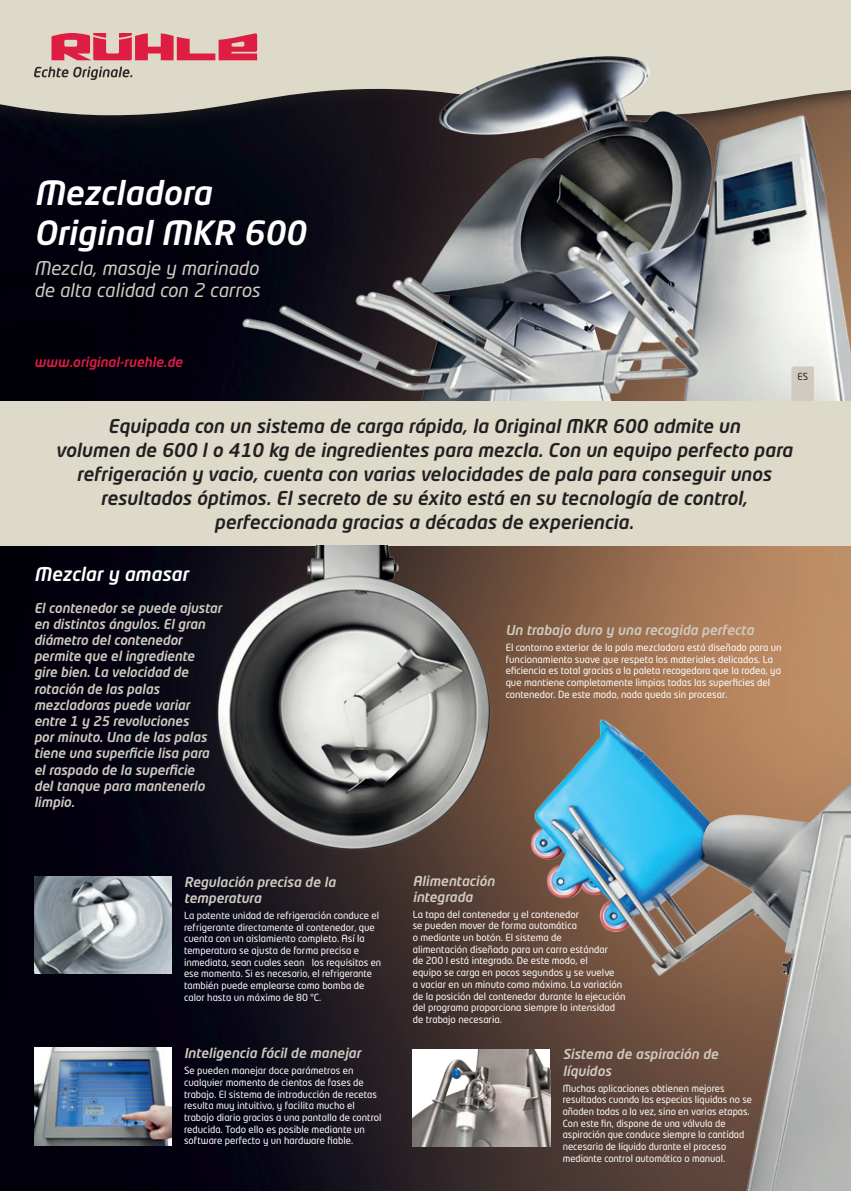
<style>
.page{position:relative;width:851px;height:1191px;background:#fff}
.page>*{position:absolute;margin:0;border:0;box-sizing:border-box;transform-origin:0 0}
.t1{font:italic 500 33px/39.6px "Neo Tech Std";color:#fff}
.t2{font:italic 500 18.75px/24px "Neo Tech Std";color:#231f20;text-align:center}
.t3{font:italic 18.75px/22.5px "Neo Tech Std";color:#d0cac0}
.t4{font:italic 500 18.75px "Neo Tech Std";color:#fff}
.Feature_-_Head{font:italic 500 13.5px/16.2px "Neo Tech Std";letter-spacing:-.005em;color:#d0cac0}
.t5{font:italic 500 13.5px "Neo Tech Std";color:#de1d42}
.Feature_-_Beschreibu{font:9.75px/11.7px "Neo Tech Std";color:#fff}
.t6{font:9.6px "Neo Tech Std";color:#231f20}
</style>
<div class="page">
<img style="left:0;top:133px;width:850px;height:1058px">
<div style="left:0;top:0;width:850px;height:133px;background:#060913"></div>
<div style="left:0;top:0;width:850px;height:115px;background:#dedaca"></div>
<svg style="left:51px;top:33px;width:206px;height:27px;background:#de6273"></svg>
<svg style="left:34px;top:67px;width:98px;height:13px"></svg>
<img style="left:232px;top:56px;width:618px;height:345px">
<div style="left:0;top:401px;width:850px;height:144px;background:#dedaca"></div>
<img style="left:211px;top:545px;width:287px;height:306px">
<img style="left:34px;top:1048px;width:137px;height:97px">
<img style="left:530px;top:562px;width:320px;height:629px">
<img style="left:412px;top:1049px;width:138px;height:97px">
<img style="left:34px;top:876px;width:137px;height:98px">
<svg style="left:791px;top:366px;width:22px;height:35px"></svg>
<p class="t1" style="left:34px;top:172px;width:273px">Mezcladora<br>Original MKR 600</p>
<p class="t3" style="left:34px;top:256px;width:227px">Mezcla, masaje y marinado de alta calidad con 2 carros</p>
<p class="t5" style="left:34px;top:353px;width:150px">www.original-ruehle.de</p>
<p class="t6" style="left:797px;top:370px;width:12px">ES</p>
<p class="t2" style="left:55px;top:413px;width:738px">Equipada con un sistema de carga rápida, la Original MKR 600 admite un<br>volumen de 600 l o 410 kg de ingredientes para mezcla. Con un equipo perfecto para refrigeración y vacio, cuenta con varias velocidades de pala para conseguir unos resultados óptimos. El secreto de su éxito está en su tecnología de control, perfeccionada gracias a décadas de experiencia.</p>
<p class="t4" style="left:34px;top:562px;width:156px">Mezclar y amasar</p>
<p class="Feature_-_Head" style="left:34px;top:599px;width:189px">El contenedor se puede ajustar en distintos ángulos. El gran diámetro del contenedor permite que el ingrediente<br>gire bien. La velocidad de rotación de las palas mezcladoras puede variar entre 1 y 25 revoluciones<br>por minuto. Una de las palas tiene una superficie lisa para el raspado de la superficie<br>del tanque para mantenerlo limpio.</p>
<p class="Feature_-_Head" style="left:505px;top:621px;width:250px">Un trabajo duro y una recogida perfecta</p>
<p class="Feature_-_Beschreibu" style="left:505px;top:641px;width:277px">El contorno exterior de la pala mezcladora está diseñado para un funcionamiento suave que respeta los materiales delicados. La eficiencia es total gracias a la paleta recogedora que la rodea, ya que mantiene completamente limpias todas las superficies del contenedor. De este modo, nada queda sin procesar.</p>
<p class="Feature_-_Head" style="left:184px;top:873px;width:153px">Regulación precisa de la temperatura</p>
<p class="Feature_-_Beschreibu" style="left:184px;top:909px;width:199px">La potente unidad de refrigeración conduce el refrigerante directamente al contenedor, que cuenta con un aislamiento completo. Así la temperatura se ajusta de forma precisa e inmediata, sean cuales sean ̈los requisitos en ese momento. Si es necesario, el refrigerante también puede emplearse como bomba de calor hasta un máximo de 80 °C.</p>
<p class="Feature_-_Head" style="left:184px;top:1044px;width:178px">Inteligencia fácil de manejar</p>
<p class="Feature_-_Beschreibu" style="left:184px;top:1064px;width:199px">Se pueden manejar doce parámetros en cualquier momento de cientos de fases de trabajo. El sistema de introducción de recetas resulta muy intuitivo, y facilita mucho el trabajo diario gracias a una pantalla de control reducida. Todo ello es posible mediante un software perfecto y un hardware fiable.</p>
<p class="Feature_-_Head" style="left:412px;top:872px;width:83px">Alimentación integrada</p>
<p class="Feature_-_Beschreibu" style="left:412px;top:908px;width:214px">La tapa del contenedor y el contenedor<br>se pueden mover de forma automática<br>o mediante un botón. El sistema de<br>alimentación diseñado para un carro estándar<br>de 200 l está integrado. De este modo, el<br>equipo se carga en pocos segundos y se vuelve<br>a vaciar en un minuto como máximo. La variación de la posición del contenedor durante la ejecución del programa proporciona siempre la intensidad de trabajo necesaria.</p>
<p class="Feature_-_Head" style="left:562px;top:1046px;width:157px">Sistema de aspiración de líquidos</p>
<p class="Feature_-_Beschreibu" style="left:562px;top:1082px;width:191px">Muchas aplicaciones obtienen mejores resultados cuando las especias líquidas no se añaden todas a la vez, sino en varias etapas.<br>Con este fin, dispone de una válvula de aspiración que conduce siempre la cantidad necesaria de líquido durante el proceso mediante control automático o manual.</p>
</div>
